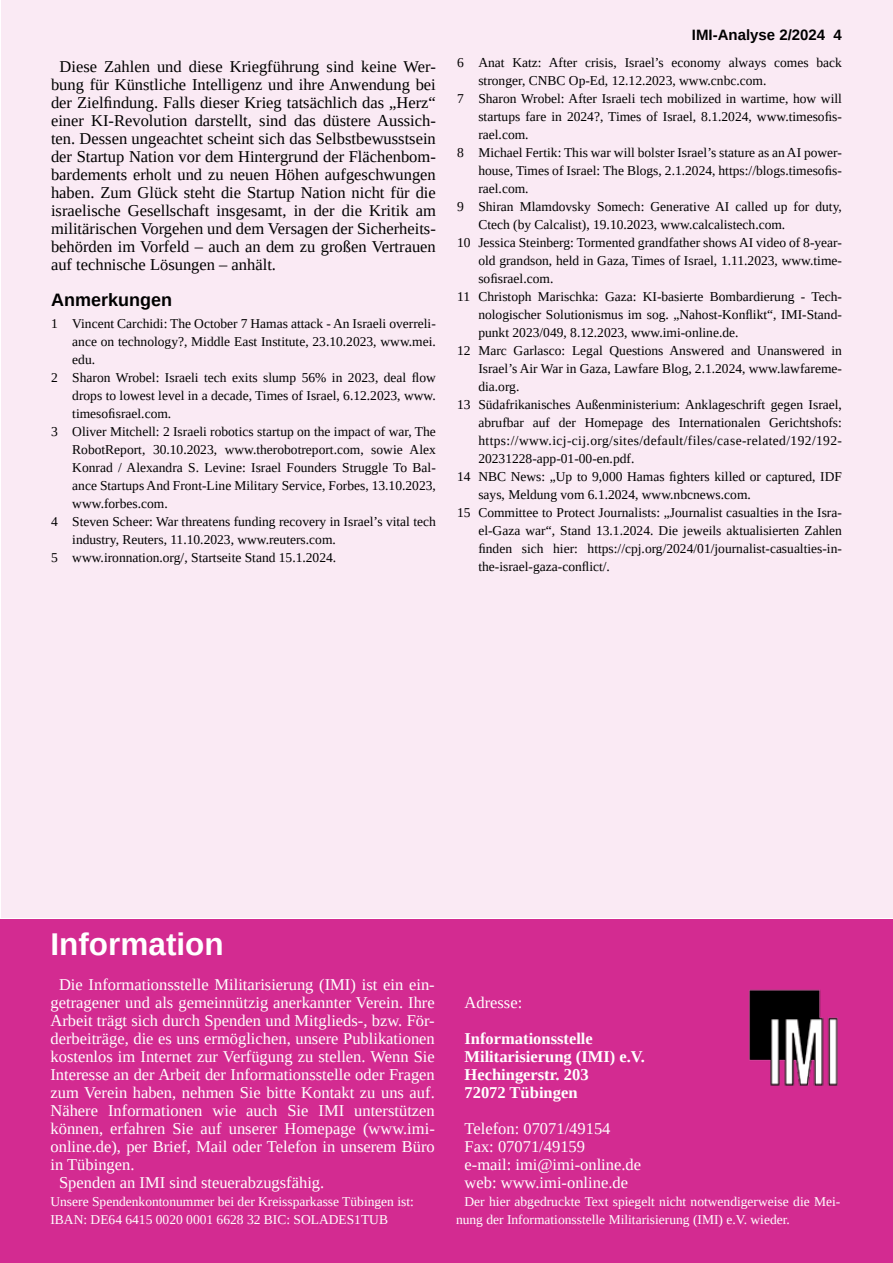
<style>
.page{position:relative;width:893px;height:1263px;background:#fff}
.page>*{position:absolute;margin:0;border:0;box-sizing:border-box;transform-origin:0 0}
.t1{font:700 31.5px "Liberation Sans";color:#fff}
.t2{font:700 18px "Liberation Sans";color:#000}
.t3{font:16.5px/18px "Liberation Serif";color:#fff}
.t4{font:16.5px/18px "Liberation Serif";color:#000;text-align:justify}
.t5{font:700 16.5px/18px "Liberation Serif";color:#fff}
.t6{font:700 15px "Liberation Sans";color:#000}
.t7{font:13.5px "Liberation Serif";color:#000}
.t8{font:13.5px/18px "Liberation Serif";color:#fff}
.t9{font:13.5px "Liberation Serif";letter-spacing:.03em;color:#000}
</style>
<div class="page">
<div style="left:1px;top:1px;width:891px;height:917px;background:#faeaf4"></div>
<div style="left:0;top:919px;width:893px;height:344px;background:#d32b91"></div>
<img style="left:749px;top:989px;width:89px;height:97px">
<p class="t4" style="left:51px;top:57px;width:386px;text-indent:8px">Diese Zahlen und diese Kriegführung sind keine Wer&shy;bung für Künstliche Intelligenz und ihre Anwendung bei der Zielfindung. Falls dieser Krieg tatsächlich das „Herz“ einer KI-Revolution darstellt, sind das düstere Aussich&shy;ten. Dessen ungeachtet scheint sich das Selbstbewusstsein der Startup Nation vor dem Hintergrund der Flächenbom&shy;bardements erholt und zu neuen Höhen aufgeschwungen haben. Zum Glück steht die Startup Nation nicht für die israelische Gesellschaft insgesamt, in der die Kritik am militärischen Vorgehen und dem Versagen der Sicherheits&shy;behörden im Vorfeld – auch an dem zu großen Vertrauen auf technische Lösungen – anhält.</p>
<h2 class="t2" style="left:51px;top:287px;width:123px">Anmerkungen</h2>
<p class="t7" style="left:51px;top:315px;width:386px">1 Vincent Carchidi: The October 7 Hamas attack - An Israeli overreli-</p>
<p class="t7" style="left:72px;top:333px;width:365px">ance on technology?, Middle East Institute, 23.10.2023, www.mei.</p>
<p class="t7" style="left:72px;top:351px;width:24px">edu.</p>
<p class="t7" style="left:51px;top:369px;width:386px">2 Sharon Wrobel: Israeli tech exits slump 56% in 2023, deal flow</p>
<p class="t7" style="left:72px;top:387px;width:365px">drops to lowest level in a decade, Times of Israel, 6.12.2023, www.</p>
<p class="t7" style="left:72px;top:405px;width:100px">timesofisrael.com.</p>
<p class="t7" style="left:51px;top:423px;width:386px">3 Oliver Mitchell: 2 Israeli robotics startup on the impact of war, The</p>
<p class="t7" style="left:72px;top:441px;width:365px">RobotReport, 30.10.2023, www.therobotreport.com, sowie Alex</p>
<p class="t7" style="left:72px;top:459px;width:365px">Konrad / Alexandra S. Levine: Israel Founders Struggle To Bal-</p>
<p class="t7" style="left:72px;top:477px;width:365px">ance Startups And Front-Line Military Service, Forbes, 13.10.2023,</p>
<p class="t7" style="left:72px;top:495px;width:97px">www.forbes.com.</p>
<p class="t7" style="left:51px;top:513px;width:386px">4 Steven Scheer: War threatens funding recovery in Israel’s vital tech</p>
<p class="t7" style="left:72px;top:531px;width:265px">industry, Reuters, 11.10.2023, www.reuters.com.</p>
<p class="t7" style="left:51px;top:549px;width:287px">5 www.ironnation.org/, Startseite Stand 15.1.2024.</p>
<p class="t6" style="left:692px;top:25px;width:152px">IMI-Analyse 2/2024 4</p>
<p class="t7" style="left:457px;top:54px;width:386px">6 Anat Katz: After crisis, Israel’s economy always comes back</p>
<p class="t7" style="left:478px;top:72px;width:290px">stronger, CNBC Op-Ed, 12.12.2023, www.cnbc.com.</p>
<p class="t7" style="left:457px;top:90px;width:386px">7 Sharon Wrobel: After Israeli tech mobilized in wartime, how will</p>
<p class="t7" style="left:478px;top:108px;width:365px">startups fare in 2024?, Times of Israel, 8.1.2024, www.timesofis-</p>
<p class="t7" style="left:478px;top:126px;width:52px">rael.com.</p>
<p class="t7" style="left:457px;top:143px;width:386px">8 Michael Fertik: This war will bolster Israel’s stature as an AI power-</p>
<p class="t7" style="left:478px;top:161px;width:365px">house, Times of Israel: The Blogs, 2.1.2024, https://blogs.timesofis-</p>
<p class="t7" style="left:478px;top:179px;width:52px">rael.com.</p>
<p class="t7" style="left:457px;top:197px;width:386px">9 Shiran Mlamdovsky Somech: Generative AI called up for duty,</p>
<p class="t7" style="left:478px;top:215px;width:308px">Ctech (by Calcalist), 19.10.2023, www.calcalistech.com.</p>
<p class="t7" style="left:457px;top:233px;width:386px">10 Jessica Steinberg: Tormented grandfather shows AI video of 8-year-</p>
<p class="t7" style="left:478px;top:251px;width:365px">old grandson, held in Gaza, Times of Israel, 1.11.2023, www.time-</p>
<p class="t7" style="left:478px;top:269px;width:76px">sofisrael.com.</p>
<p class="t7" style="left:457px;top:287px;width:386px">11 Christoph Marischka: Gaza: KI-basierte Bombardierung - Tech-</p>
<p class="t7" style="left:478px;top:305px;width:365px">nologischer Solutionismus im sog. „Nahost-Konflikt“, IMI-Stand-</p>
<p class="t7" style="left:478px;top:323px;width:262px">punkt 2023/049, 8.12.2023, www.imi-online.de.</p>
<p class="t7" style="left:457px;top:341px;width:386px">12 Marc Garlasco: Legal Questions Answered and Unanswered in</p>
<p class="t7" style="left:478px;top:359px;width:365px">Israel’s Air War in Gaza, Lawfare Blog, 2.1.2024, www.lawfareme-</p>
<p class="t7" style="left:478px;top:377px;width:42px">dia.org.</p>
<p class="t7" style="left:457px;top:395px;width:386px">13 Südafrikanisches Außenministerium: Anklageschrift gegen Israel,</p>
<p class="t7" style="left:478px;top:413px;width:365px">abrufbar auf der Homepage des Internationalen Gerichtshofs:</p>
<p class="t9" style="left:478px;top:431px;width:365px">https://www.icj-cij.org/sites/default/files/case-related/192/192-</p>
<p class="t7" style="left:478px;top:449px;width:157px">20231228-app-01-00-en.pdf.</p>
<p class="t7" style="left:457px;top:467px;width:386px">14 NBC News: „Up to 9,000 Hamas fighters killed or captured, IDF</p>
<p class="t7" style="left:478px;top:485px;width:274px">says, Meldung vom 6.1.2024, www.nbcnews.com.</p>
<p class="t7" style="left:457px;top:503px;width:386px">15 Committee to Protect Journalists: „Journalist casualties in the Isra-</p>
<p class="t7" style="left:478px;top:521px;width:365px">el-Gaza war“, Stand 13.1.2024. Die jeweils aktualisierten Zahlen</p>
<p class="t7" style="left:478px;top:539px;width:365px">finden sich hier: https://cpj.org/2024/01/journalist-casualties-in-</p>
<p class="t7" style="left:478px;top:557px;width:133px">the-israel-gaza-conflict/.</p>
<h1 class="t1" style="left:50px;top:923px;width:175px">Information</h1>
<p class="t3" style="left:59px;top:975px;width:377px">Die Informationsstelle Militarisierung (IMI) ist ein ein-</p>
<p class="t3" style="left:50px;top:993px;width:386px">getragener und als gemeinnützig anerkannter Verein. Ihre</p>
<p class="t3" style="left:50px;top:1011px;width:386px">Arbeit trägt sich durch Spenden und Mitglieds-, bzw. För-</p>
<p class="t3" style="left:50px;top:1029px;width:386px">derbeiträge, die es uns ermöglichen, unsere Publikationen</p>
<p class="t3" style="left:50px;top:1047px;width:386px">kostenlos im Internet zur Verfügung zu stellen. Wenn Sie</p>
<p class="t3" style="left:50px;top:1065px;width:386px">Interesse an der Arbeit der Informationsstelle oder Fragen</p>
<p class="t3" style="left:50px;top:1083px;width:386px">zum Verein haben, nehmen Sie bitte Kontakt zu uns auf.</p>
<p class="t3" style="left:50px;top:1101px;width:386px">Nähere Informationen wie auch Sie IMI unterstützen</p>
<p class="t3" style="left:50px;top:1119px;width:386px">können, erfahren Sie auf unserer Homepage (www.imi-</p>
<p class="t3" style="left:50px;top:1137px;width:386px">online.de), per Brief, Mail oder Telefon in unserem Büro</p>
<p class="t3" style="left:50px;top:1155px;width:86px">in Tübingen.</p>
<p class="t3" style="left:59px;top:1173px;width:267px">Spenden an IMI sind steuerabzugsfähig.</p>
<p class="t8" style="left:50px;top:1192px;width:365px">Unsere Spendenkontonummer bei der Kreissparkasse Tübingen ist:<br>IBAN: DE64 6415 0020 0001 6628 32 BIC: SOLADES1TUB</p>
<p class="t3" style="left:465px;top:993px;width:59px">Adresse:</p>
<p class="t5" style="left:465px;top:1029px;width:182px">Informationsstelle<br>Militarisierung (IMI) e.V.<br>Hechingerstr. 203<br>72072 Tübingen</p>
<p class="t3" style="left:465px;top:1119px;width:178px">Telefon: 07071/49154<br>Fax: 07071/49159<br>e-mail: imi@imi-online.de web: www.imi-online.de</p>
<p class="t8" style="left:456px;top:1192px;width:386px;text-indent:9px">Der hier abgedruckte Text spiegelt nicht notwendigerweise die Mei&shy;nung der Informationsstelle Militarisierung (IMI) e.V. wieder.</p>
</div>
